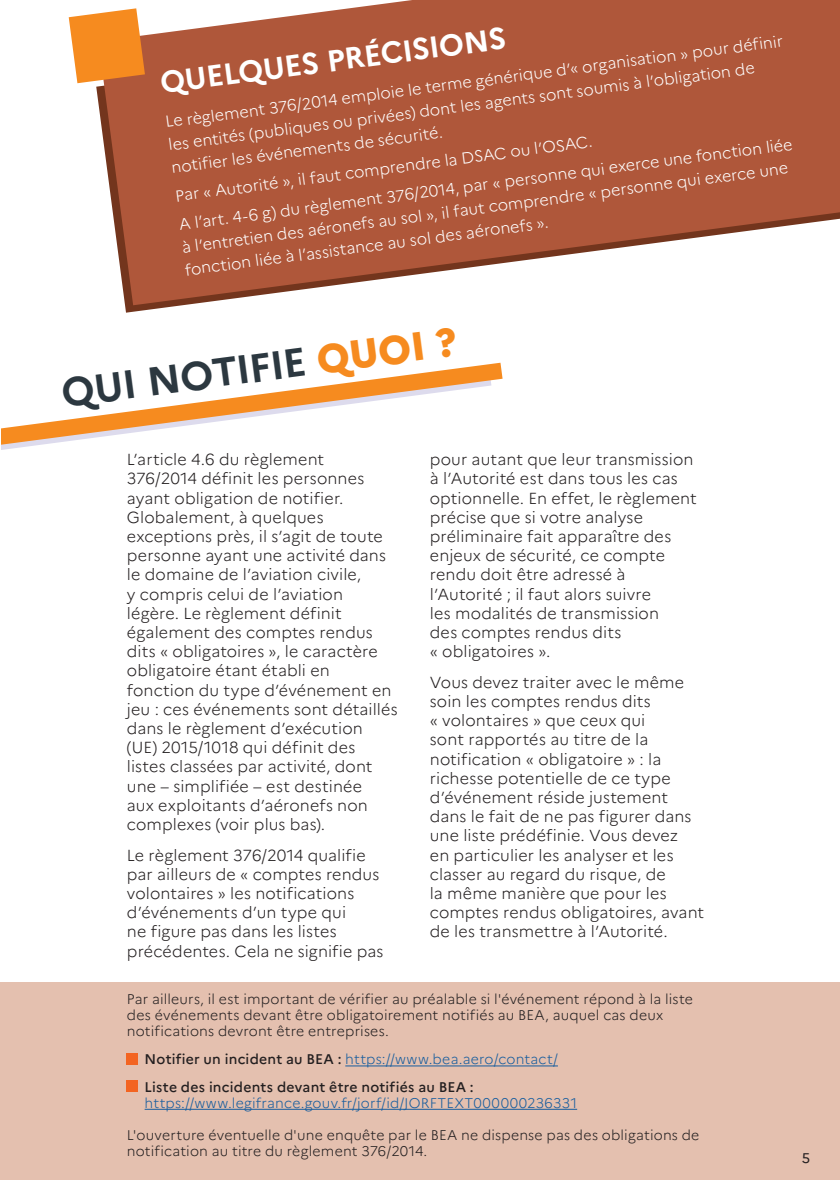
<style>
.page{position:relative;width:840px;height:1191px;background:#fff}
.page>*{position:absolute;margin:0;border:0;box-sizing:border-box;transform-origin:0 0}
.t1{font:700 40px "Marianne";color:#2c3840}
.titre{font:700 30px "Marianne";color:#fff}
.texte{font:300 16px/19.2px "Marianne";letter-spacing:.005em;color:#231f20}
.texte_encadré{font:300 16px/23.8px "Marianne";color:#fff}
.texte-2{font:300 14px/16px "Marianne";letter-spacing:.01em;color:#231f20}
.texte-3{font:300 14px/16px "Marianne";letter-spacing:.015em;color:#175d9e}
.t2{font:14px "Marianne";color:#231f20}
.s1{font-weight:800;color:#f68b1f}
.s2{font-weight:500;color:#231f20}
</style>
<div class="page">
<div style="left:0;top:982px;width:839px;height:197px;background:#e4c0af"></div>
<svg style="left:98px;top:0;width:741px;height:305px;fill:#af573a"></svg>
<svg style="left:69px;top:8px;width:76px;height:75px;background:#f29840"></svg>
<svg style="left:1px;top:363px;width:501px;height:82px"></svg>
<div style="left:126px;top:1053px;width:12px;height:12px;background:#f36421"></div>
<div style="left:126px;top:1080px;width:12px;height:11px;background:#f36421"></div>
<hr style="left:345px;top:1065px;width:212px;height:1px;background:#175d9e">
<hr style="left:144px;top:1109px;width:433px;height:1px;background:#175d9e">
<p class="titre" style="left:158px;top:66px;width:349px;rotate:-8deg">QUELQUES PRÉCISIONS</p>
<p class="texte_encadré" style="left:164px;top:107px;width:623px;rotate:-7deg">Le règlement 376/2014 emploie le terme générique d’« organisation » pour définir les entités (publiques ou privées) dont les agents sont soumis à l’obligation de notifier les événements de sécurité.</p>
<p class="texte_encadré" style="left:174px;top:182px;width:422px;rotate:-7deg">Par « Autorité », il faut comprendre la DSAC ou l’OSAC.</p>
<p class="texte_encadré" style="left:177px;top:210px;width:620px;rotate:-7deg">A l’art. 4-6 g) du règlement 376/2014, par « personne qui exerce une fonction liée à l’entretien des aéronefs au sol », il faut comprendre « personne qui exerce une fonction liée à l’assistance au sol des aéronefs ».</p>
<p class="t1" style="left:59px;top:368px;width:400px;rotate:-7deg">QUI NOTIFIE <span class="s1">QUOI ?</span></p>
<p class="texte" style="left:127px;top:450px;width:272px">L’article 4.6 du règlement<br>376/2014 définit les personnes ayant obligation de notifier.<br>Globalement, à quelques exceptions près, il s’agit de toute personne ayant une activité dans le domaine de l’aviation civile,<br>y compris celui de l’aviation légère. Le règlement définit également des comptes rendus dits « obligatoires », le caractère obligatoire étant établi en fonction du type d’événement en jeu : ces événements sont détaillés dans le règlement d’exécution<br>(UE) 2015/1018 qui définit des listes classées par activité, dont une – simplifiée – est destinée<br>aux exploitants d’aéronefs non complexes (voir plus bas).</p>
<p class="texte" style="left:127px;top:845px;width:258px">Le règlement 376/2014 qualifie par ailleurs de « comptes rendus volontaires » les notifications d’événements d’un type qui<br>ne figure pas dans les listes précédentes. Cela ne signifie pas</p>
<p class="texte" style="left:429px;top:450px;width:268px">pour autant que leur transmission à l’Autorité est dans tous les cas optionnelle. En effet, le règlement précise que si votre analyse préliminaire fait apparaître des enjeux de sécurité, ce compte rendu doit être adressé à l’Autorité ; il faut alors suivre<br>les modalités de transmission<br>des comptes rendus dits<br>« obligatoires ».</p>
<p class="texte" style="left:429px;top:672px;width:276px">Vous devez traiter avec le même soin les comptes rendus dits<br>« volontaires » que ceux qui<br>sont rapportés au titre de la notification « obligatoire » : la richesse potentielle de ce type d’événement réside justement dans le fait de ne pas figurer dans une liste prédéfinie. Vous devez<br>en particulier les analyser et les classer au regard du risque, de<br>la même manière que pour les comptes rendus obligatoires, avant de les transmettre à l’Autorité.</p>
<p class="texte-2" style="left:127px;top:991px;width:567px">Par ailleurs, il est important de vérifier au préalable si l'événement répond à la liste des événements devant être obligatoirement notifiés au BEA, auquel cas deux notifications devront être entreprises.</p>
<p class="texte-3" style="left:144px;top:1051px;width:414px"><span class="s2">Notifier un incident au BEA :</span> https://www.bea.aero/contact/</p>
<p class="texte-3" style="left:144px;top:1078px;width:434px"><span class="s2">Liste des incidents devant être notifiés au BEA : </span>https://www.legifrance.gouv.fr/jorf/id/JORFTEXT000000236331</p>
<p class="texte-2" style="left:127px;top:1126px;width:573px">L'ouverture éventuelle d'une enquête par le BEA ne dispense pas des obligations de notification au titre du règlement 376/2014.</p>
<p class="t2" style="left:801px;top:1149px;width:10px">5</p>
</div>
